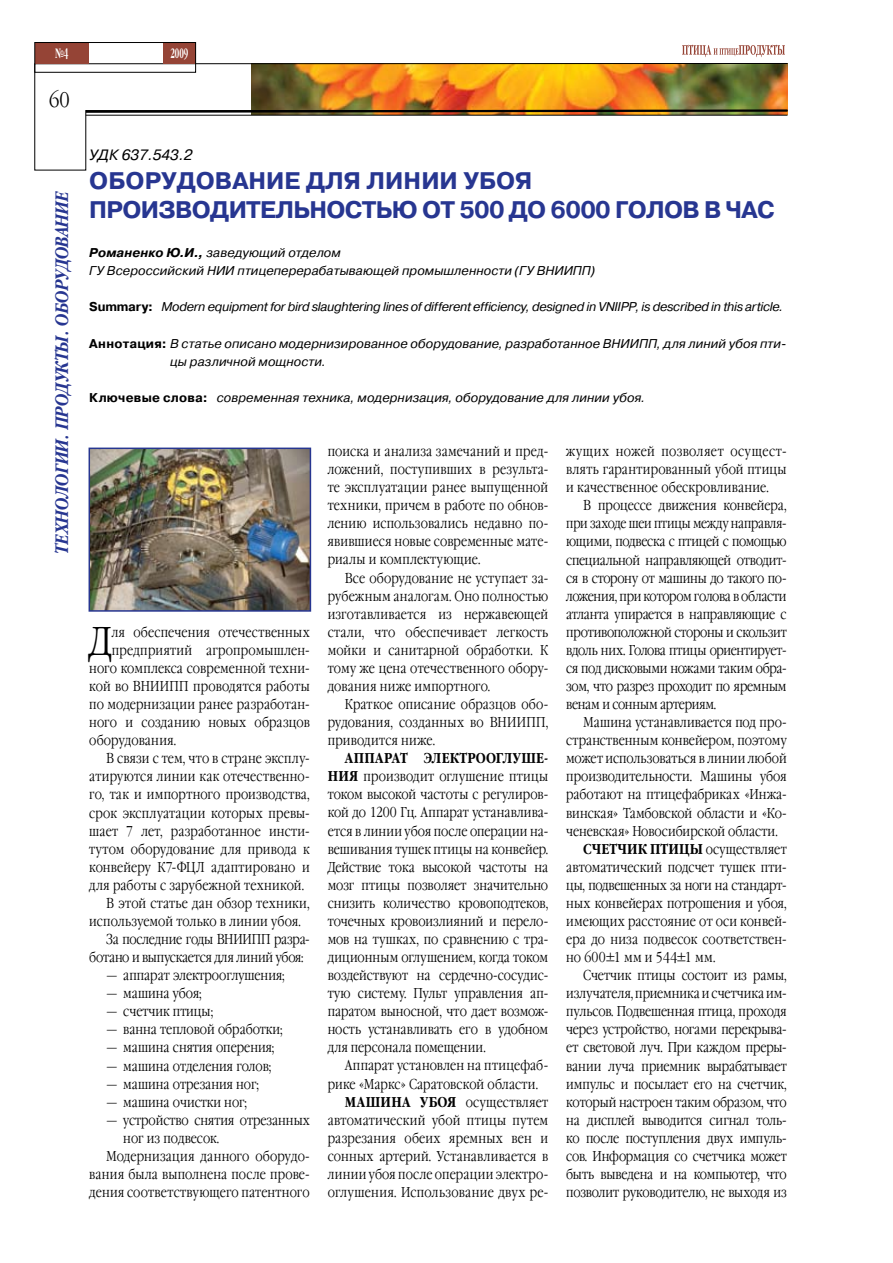
<style>
.page{position:relative;width:893px;height:1263px;background:#fff}
.page>*{position:absolute;margin:0;border:0;box-sizing:border-box;transform-origin:0 0}
.t1{font:300 40.05px "Garamond Narrow C";color:#000}
.t2{font:700 24px/28.8px "Pragmatica C";letter-spacing:-.03em;color:#273691}
.t3{font:300 21px "Garamond Narrow C";color:#000}
.t4{font:italic 700 18px "Garamond Narrow C";letter-spacing:.01em;color:#273691}
.t5{font:italic 15px "Pragmatica C";color:#000}
.t6{font:300 14.25px/18px "Garamond Narrow C";letter-spacing:.005em;color:#000;text-align:justify}
.t7{font:300 14.25px "Garamond Narrow C";letter-spacing:-.015em;color:#000}
.t8{font:300 14.25px "Garamond Narrow C";letter-spacing:.025em;color:#000}
.t9{font:700 14.25px "Garamond Narrow C";letter-spacing:.01em;color:#000}
.t10{font:300 14.25px "Garamond Narrow C";letter-spacing:.03em;color:#000}
.t11{font:700 13.5px "Garamond Narrow C";color:#fff;scale:.67 1}
.t12{font:italic 12.75px/18px "Pragmatica C";letter-spacing:.005em;color:#000}
.t13{font:italic 12.75px "Pragmatica C";letter-spacing:-.02em;color:#000}
.s1{font-weight:700}
.s2{font-weight:700;font-style:normal}
.s3{font-weight:300}
</style>
<div class="page">
<svg style="left:682px;top:45px;width:103px;height:12px"></svg>
<svg style="left:34px;top:63px;width:754px;height:108px"></svg>
<hr style="left:86px;top:115px;width:701px;height:1px;background:#000">
<img style="left:84px;top:108px;width:704px;height:6px">
<div style="left:163px;top:43px;width:33px;height:21px;background:#954436"></div>
<div style="left:35px;top:43px;width:54px;height:21px;background:#954436"></div>
<div style="left:34px;top:42px;width:162px;height:31px;border:1px solid #000"></div>
<img style="left:92px;top:451px;width:216px;height:158px">
<div style="left:89px;top:448px;width:222px;height:164px;border:2px solid #273691"></div>
<p class="t11" style="left:55px;top:46px;width:21px">№4</p>
<p class="t11" style="left:170px;top:46px;width:28px">2009</p>
<h3 class="t3" style="left:49px;top:89px;width:22px">60</h3>
<p class="t4" style="left:52px;top:554px;width:365px;rotate:-90deg">ТЕХНОЛОГИИ. ПРОДУКТЫ. ОБОРУДОВАНИЕ</p>
<p class="t5" style="left:89px;top:147px;width:105px">УДК 637.543.2</p>
<h2 class="t2" style="left:89px;top:167px;width:687px">ОБОРУДОВАНИЕ ДЛЯ ЛИНИИ УБОЯ<br>ПРОИЗВОДИТЕЛЬНОСТЬЮ ОТ 500 ДО 6000 ГОЛОВ В ЧАС</h2>
<p class="t12" style="left:89px;top:244px;width:508px"><span class="s1">Романенко Ю.И.,</span> заведующий отделом<br>ГУ Всероссийский НИИ птицеперерабатывающей промышленности (ГУ ВНИИПП)</p>
<p class="t13" style="left:89px;top:300px;width:695px"><span class="s2">Summary:</span> Modern equipment for bird slaughtering lines of different efficiency, designed in VNIIPP, is described in this article.</p>
<p class="t12" style="left:170px;top:334px;width:618px;text-indent:-81px"><span class="s2">Аннотация:</span> В статье описано модернизированное оборудование, разработанное ВНИИПП, для линий убоя пти&shy;цы различной мощности.</p>
<p class="t12" style="left:89px;top:388px;width:557px"><span class="s2">Ключевые слова:</span> современная техника, модернизация, оборудование для линии убоя.</p>
<h1 class="t1" style="left:89px;top:619px;width:24px">Д</h1>
<p class="t6" style="left:112px;top:623px;width:200px">ля обеспечения отечественных</p>
<p class="t6" style="left:112px;top:641px;width:200px">предприятий агропромышлен-</p>
<p class="t6" style="left:89px;top:660px;width:222px">ного комплекса современной техни-</p>
<p class="t6" style="left:89px;top:678px;width:222px">кой во ВНИИПП проводятся работы</p>
<p class="t6" style="left:89px;top:696px;width:222px">по модернизации ранее разработан-</p>
<p class="t6" style="left:89px;top:714px;width:222px">ного и созданию новых образцов</p>
<p class="t6" style="left:89px;top:732px;width:88px">оборудования.</p>
<p class="t6" style="left:106px;top:750px;width:205px">В связи с тем, что в стране эксплу-</p>
<p class="t6" style="left:89px;top:768px;width:222px">атируются линии как отечественно-</p>
<p class="t6" style="left:89px;top:786px;width:222px">го, так и импортного производства,</p>
<p class="t6" style="left:89px;top:804px;width:222px">срок эксплуатации которых превы-</p>
<p class="t6" style="left:89px;top:822px;width:222px">шает 7 лет, разработанное инсти-</p>
<p class="t6" style="left:89px;top:840px;width:222px">тутом оборудование для привода к</p>
<p class="t6" style="left:89px;top:858px;width:222px">конвейеру К7-ФЦЛ адаптировано и</p>
<p class="t6" style="left:89px;top:876px;width:216px">для работы с зарубежной техникой.</p>
<p class="t6" style="left:106px;top:894px;width:205px">В этой статье дан обзор техники,</p>
<p class="t6" style="left:89px;top:912px;width:213px">используемой только в линии убоя.</p>
<p class="t7" style="left:106px;top:931px;width:205px">За последние годы ВНИИПП разра-</p>
<p class="t6" style="left:89px;top:949px;width:216px">ботано и выпускается для линий убоя:</p>
<p class="t6" style="left:106px;top:967px;width:180px">— аппарат электрооглушения;</p>
<p class="t6" style="left:106px;top:985px;width:97px">— машина убоя;</p>
<p class="t6" style="left:106px;top:1003px;width:108px">— счетчик птицы;</p>
<p class="t6" style="left:106px;top:1021px;width:178px">— ванна тепловой обработки;</p>
<p class="t6" style="left:106px;top:1039px;width:170px">— машина снятия оперения;</p>
<p class="t6" style="left:106px;top:1057px;width:167px">— машина отделения голов;</p>
<p class="t6" style="left:106px;top:1075px;width:154px">— машина отрезания ног;</p>
<p class="t6" style="left:106px;top:1093px;width:142px">— машина очистки ног;</p>
<p class="t6" style="left:106px;top:1111px;width:205px">— устройство снятия отрезанных</p>
<p class="t6" style="left:123px;top:1129px;width:97px">ног из подвесок.</p>
<p class="t6" style="left:106px;top:1147px;width:205px">Модернизация данного оборудо-</p>
<p class="t6" style="left:89px;top:1165px;width:222px">вания была выполнена после прове-</p>
<p class="t6" style="left:89px;top:1184px;width:222px">дения соответствующего патентного</p>
<p class="t6" style="left:328px;top:443px;width:222px">поиска и анализа замечаний и пред&shy;ложений, поступивших в результа&shy;те эксплуатации ранее выпущенной техники, причем в работе по обнов&shy;лению использовались недавно по&shy;явившиеся новые современные мате&shy;риалы и комплектующие.</p>
<p class="t6" style="left:328px;top:569px;width:222px;text-indent:17px">Все оборудование не уступает за&shy;рубежным аналогам. Оно полностью изготавливается из нержавеющей стали, что обеспечивает легкость мойки и санитарной обработки. К тому же цена отечественного обору&shy;дования ниже импортного.</p>
<p class="t6" style="left:328px;top:696px;width:222px;text-indent:17px">Краткое описание образцов обо&shy;рудования, созданных во ВНИИПП, приводится ниже.</p>
<p class="t6" style="left:328px;top:750px;width:222px;text-indent:17px"><span class="s1">АППАРАТ ЭЛЕКТРООГЛУШЕ-НИЯ</span> производит оглушение птицы током высокой частоты с регулиров&shy;кой до 1200 Гц. Аппарат устанавлива&shy;ется в линии убоя после операции на&shy;вешивания тушек птицы на конвейер.<br>Действие тока высокой частоты на мозг птицы позволяет значительно снизить количество кровоподтеков, точечных кровоизлияний и перело&shy;мов на тушках, по сравнению с тра&shy;диционным оглушением, когда током воздействуют на сердечно-сосудис&shy;тую систему. Пульт управления ап&shy;паратом выносной, что дает возмож&shy;ность устанавливать его в удобном для персонала помещении.</p>
<p class="t6" style="left:345px;top:1057px;width:205px">Аппарат установлен на птицефаб-</p>
<p class="t6" style="left:328px;top:1075px;width:212px">рике «Маркс» Саратовской области.</p>
<p class="t10" style="left:345px;top:1094px;width:205px"><span class="s1">МАШИНА УБОЯ</span> осуществляет</p>
<p class="t6" style="left:328px;top:1111px;width:222px">автоматический убой птицы путем</p>
<p class="t6" style="left:328px;top:1129px;width:222px">разрезания обеих яремных вен и</p>
<p class="t6" style="left:328px;top:1147px;width:222px">сонных артерий. Устанавливается в</p>
<p class="t6" style="left:328px;top:1165px;width:221px">линии убоя после операции электро-</p>
<p class="t8" style="left:328px;top:1184px;width:222px">оглушения. Использование двух ре-</p>
<p class="t6" style="left:566px;top:443px;width:222px">жущих ножей позволяет осущест&shy;влять гарантированный убой птицы и качественное обескровливание.</p>
<p class="t6" style="left:566px;top:497px;width:222px;text-indent:17px">В процессе движения конвейера, при заходе шеи птицы между направля&shy;ющими, подвеска с птицей с помощью специальной направляющей отводит&shy;ся в сторону от машины до такого по&shy;ложения, при котором голова в области атланта упирается в направляющие с противоположной стороны и скользит вдоль них. Голова птицы ориентирует&shy;ся под дисковыми ножами таким обра&shy;зом, что разрез проходит по яремным венам и сонным артериям.</p>
<p class="t6" style="left:583px;top:714px;width:205px">Машина устанавливается под про-</p>
<p class="t6" style="left:566px;top:732px;width:222px">странственным конвейером, поэтому</p>
<p class="t6" style="left:566px;top:750px;width:222px">может использоваться в линии любой</p>
<p class="t6" style="left:566px;top:768px;width:222px">производительности. Машины убоя</p>
<p class="t6" style="left:566px;top:786px;width:222px">работают на птицефабриках «Инжа-</p>
<p class="t6" style="left:566px;top:804px;width:222px">винская» Тамбовской области и «Ко-</p>
<p class="t6" style="left:566px;top:822px;width:213px">ченевская» Новосибирской области.</p>
<p class="t9" style="left:583px;top:841px;width:205px">СЧЕТЧИК ПТИЦЫ <span class="s3">осуществляет</span></p>
<p class="t6" style="left:566px;top:858px;width:222px">автоматический подсчет тушек пти-</p>
<p class="t7" style="left:566px;top:877px;width:222px">цы, подвешенных за ноги на стандарт-</p>
<p class="t6" style="left:566px;top:894px;width:222px">ных конвейерах потрошения и убоя,</p>
<p class="t6" style="left:566px;top:912px;width:221px">имеющих расстояние от оси конвей-</p>
<p class="t6" style="left:566px;top:931px;width:222px">ера до низа подвесок соответствен-</p>
<p class="t6" style="left:566px;top:949px;width:151px">но 600±1 мм и 544±1 мм.</p>
<p class="t6" style="left:583px;top:967px;width:205px">Счетчик птицы состоит из рамы,</p>
<p class="t6" style="left:566px;top:985px;width:222px">излучателя, приемника и счетчика им-</p>
<p class="t6" style="left:566px;top:1003px;width:222px">пульсов. Подвешенная птица, проходя</p>
<p class="t6" style="left:566px;top:1021px;width:222px">через устройство, ногами перекрыва-</p>
<p class="t6" style="left:566px;top:1039px;width:222px">ет световой луч. При каждом преры-</p>
<p class="t6" style="left:566px;top:1057px;width:222px">вании луча приемник вырабатывает</p>
<p class="t6" style="left:566px;top:1075px;width:222px">импульс и посылает его на счетчик,</p>
<p class="t6" style="left:566px;top:1093px;width:222px">который настроен таким образом, что</p>
<p class="t6" style="left:566px;top:1111px;width:222px">на дисплей выводится сигнал толь-</p>
<p class="t6" style="left:566px;top:1129px;width:222px">ко после поступления двух импуль-</p>
<p class="t6" style="left:566px;top:1147px;width:222px">сов. Информация со счетчика может</p>
<p class="t6" style="left:566px;top:1165px;width:222px">быть выведена и на компьютер, что</p>
<p class="t6" style="left:566px;top:1184px;width:222px">позволит руководителю, не выходя из</p>
</div>
